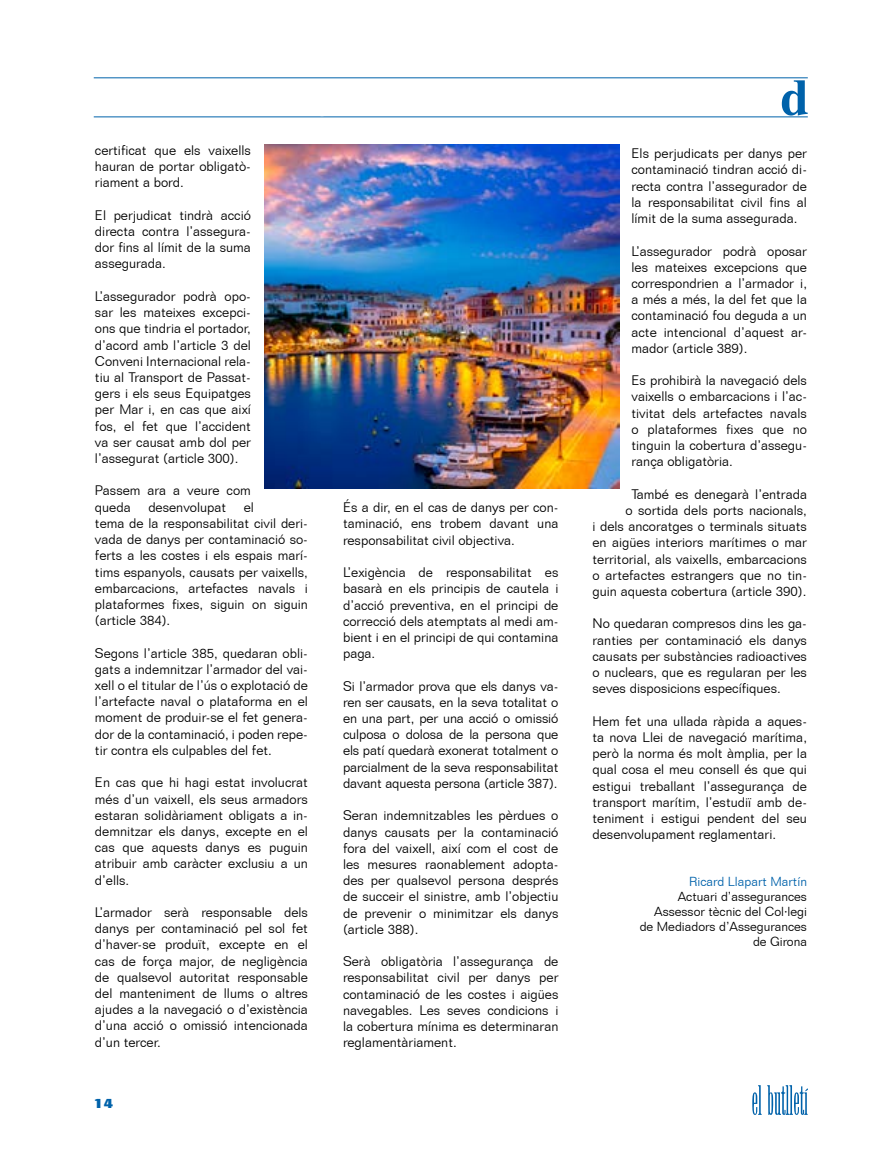
<style>
.page{position:relative;width:893px;height:1149px;background:#fff}
.page>*{position:absolute;margin:0;border:0;box-sizing:border-box;transform-origin:0 0}
.t1{font:700 51px "Times";color:#0062aa}
.t2{font:300 13.5px/16.2px "Folio BT";color:#000;text-align:justify}
.t3{font:800 13.5px "Folio BT";color:#0062aa}
.t4{font:300 12.75px/15px "Folio BT";color:#000;text-align:right}
.t5{font:300 12.75px "Folio BT";color:#0062aa}
</style>
<div class="page">
<svg style="left:752px;top:1085px;width:56px;height:29px"></svg>
<hr style="left:94px;top:77px;width:714px;height:1px;background:#0062aa">
<hr style="left:94px;top:116px;width:714px;height:1px;background:#0062aa">
<img style="left:265px;top:145px;width:354px;height:343px">
<h1 class="t1" style="left:780px;top:49px;width:30px">d</h1>
<p class="t2" style="left:95px;top:142px;width:158px">certificat que els vaixells hauran de portar obligatò&shy;riament a bord.</p>
<p class="t2" style="left:95px;top:207px;width:158px">El perjudicat tindrà acció directa contra l’assegura&shy;dor fins al límit de la suma assegurada.</p>
<p class="t2" style="left:95px;top:288px;width:158px">L’assegurador podrà opo&shy;sar les mateixes excepci&shy;ons que tindria el portador, d’acord amb l’article 3 del Conveni Internacional rela&shy;tiu al Transport de Passat&shy;gers i els seus Equipatges per Mar i, en cas que així fos, el fet que l’accident va ser causat amb dol per l’assegurat (article 300).</p>
<p class="t2" style="left:95px;top:482px;width:157px">Passem ara a veure com queda</p>
<p class="t2" style="left:95px;top:498px;width:215px;text-align:left;text-indent:149px">el<br>tema de la responsabilitat civil deri&shy;vada de danys per contaminació so&shy;ferts a les costes i els espais marí&shy;tims espanyols, causats per vaixells, embarcacions, artefactes navals i plataformes fixes, siguin on siguin (article 384).</p>
<p class="t2" style="left:95px;top:644px;width:215px">Segons l’article 385, quedaran obli&shy;gats a indemnitzar l’armador del vai&shy;xell o el titular de l’ús o explotació de l’artefacte naval o plataforma en el moment de produir-se el fet genera&shy;dor de la contaminació, i poden repe&shy;tir contra els culpables del fet.</p>
<p class="t2" style="left:95px;top:774px;width:215px">En cas que hi hagi estat involucrat més d’un vaixell, els seus armadors estaran solidàriament obligats a in&shy;demnitzar els danys, excepte en el cas que aquests danys es puguin atribuir amb caràcter exclusiu a un d’ells.</p>
<p class="t2" style="left:95px;top:903px;width:215px">L’armador serà responsable dels danys per contaminació pel sol fet d’haver-se produït, excepte en el cas de força major, de negligència de qualsevol autoritat responsable del manteniment de llums o altres ajudes a la navegació o d’existència d’una acció o omissió intencionada d’un tercer.</p>
<p class="t2" style="left:148px;top:498px;width:79px">desenvolupat</p>
<p class="t2" style="left:343px;top:499px;width:217px">És a dir, en el cas de danys per con&shy;taminació, ens trobem davant una responsabilitat civil objectiva.</p>
<p class="t2" style="left:343px;top:564px;width:217px">L’exigència de responsabilitat es basarà en els principis de cautela i d’acció preventiva, en el principi de correcció dels atemptats al medi am&shy;bient i en el principi de qui contamina paga.</p>
<p class="t2" style="left:343px;top:677px;width:217px">Si l’armador prova que els danys va&shy;ren ser causats, en la seva totalitat o en una part, per una acció o omissió culposa o dolosa de la persona que els patí quedarà exonerat totalment o parcialment de la seva responsabilitat davant aquesta persona (article 387).</p>
<p class="t2" style="left:343px;top:807px;width:217px">Seran indemnitzables les pèrdues o danys causats per la contaminació fora del vaixell, així com el cost de les mesures raonablement adopta&shy;des per qualsevol persona després de succeir el sinistre, amb l’objectiu de prevenir o minimitzar els danys (article 388).</p>
<p class="t2" style="left:343px;top:952px;width:217px">Serà obligatòria l’assegurança de responsabilitat civil per danys per contaminació de les costes i aigües navegables. Les seves condicions i la cobertura mínima es determinaran reglamentàriament.</p>
<p class="t2" style="left:631px;top:145px;width:177px">Els perjudicats per danys per contaminació tindran acció di&shy;recta contra l’assegurador de la responsabilitat civil fins al límit de la suma assegurada.</p>
<p class="t2" style="left:631px;top:242px;width:177px">L’assegurador podrà oposar les mateixes excepcions que correspondrien a l’armador i, a més a més, la del fet que la contaminació fou deguda a un acte intencional d’aquest ar&shy;mador (article 389).</p>
<p class="t2" style="left:631px;top:372px;width:177px">Es prohibirà la navegació dels vaixells o embarcacions i l’ac&shy;tivitat dels artefactes navals o plataformes fixes que no tinguin la cobertura d’assegu&shy;rança obligatòria.</p>
<p class="t2" style="left:592px;top:485px;width:216px;text-align:right">També es denegarà l’entrada<br>o sortida dels ports nacionals,<br>i dels ancoratges o terminals situats en aigües interiors marítimes o mar territorial, als vaixells, embarcacions o artefactes estrangers que no tin&shy;guin aquesta cobertura (article 390).</p>
<p class="t2" style="left:592px;top:615px;width:216px">No quedaran compresos dins les ga&shy;ranties per contaminació els danys causats per substàncies radioactives o nuclears, que es regularan per les seves disposicions específiques.</p>
<p class="t2" style="left:592px;top:712px;width:216px">Hem fet una ullada ràpida a aques&shy;ta nova Llei de navegació marítima, però la norma és molt àmplia, per la qual cosa el meu consell és que qui estigui treballant l’assegurança de transport marítim, l’estudiï amb de&shy;teniment i estigui pendent del seu desenvolupament reglamentari.</p>
<p class="t5" style="left:689px;top:873px;width:119px">Ricard Llapart Martín</p>
<p class="t4" style="left:640px;top:888px;width:169px">Actuari d’assegurances<br>Assessor tècnic del Col·legi de Mediadors d’Assegurances de Girona</p>
<p class="t3" style="left:94px;top:1094px;width:21px">14</p>
</div>
